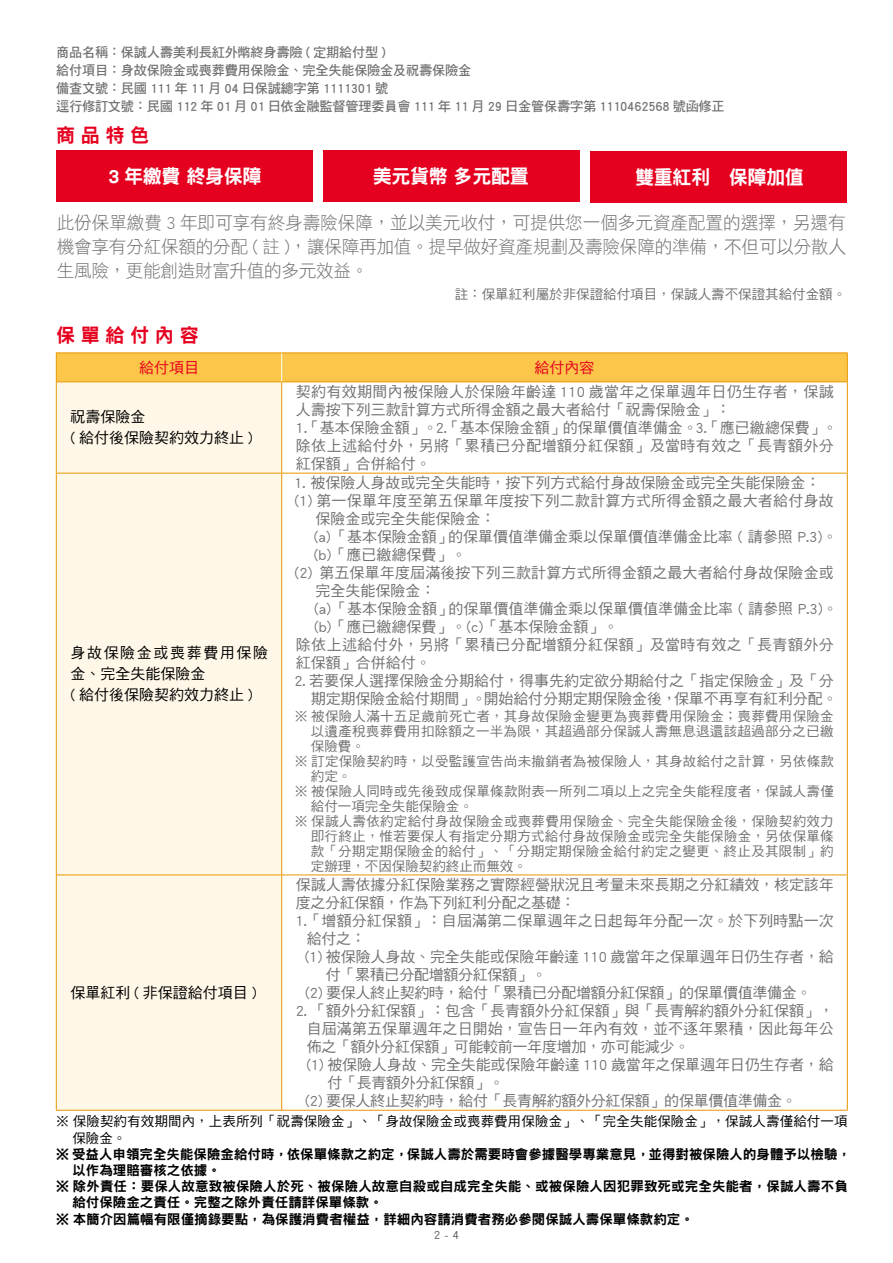
<style>
.page{position:relative;width:893px;height:1263px;background:#fff}
.page>*{position:absolute;margin:0;border:0;box-sizing:border-box;transform-origin:0 0}
.t1{font:19.5px "DF Hei Std W9";letter-spacing:-.02em;color:#fff}
.t2{font:19.5px "DF Hei Std W9";letter-spacing:.295em;color:#e6001f}
.t3{font:18px/24px "DF Hei Std W3";letter-spacing:-.015em;color:#727171;text-align:justify}
.t4{font:15px/18px "DF Hei Std W5";color:#727171;text-align:right}
.t5{font:15px/18px "DF Hei Std W5";letter-spacing:.025em;color:#727171}
.t6{font:15px "DF Hei Std W5";letter-spacing:-.02em;color:#727171}
.t7{font:15px/21px "DF Hei Std W5";color:#000}
.t8{font:15px "DF Hei Std W5";letter-spacing:.03em;color:#727171}
.t9{font:15px "DF Hei Std W5";color:#e6001f}
.t10{font:13.5px "DF Hei Std W5";letter-spacing:.02em;color:#727171}
.t11{font:13.5px "DF Hei Std W9";color:#000}
.t12{font:13.5px/18px "DF Hei Std W7";letter-spacing:-.02em;color:#727171}
.t13{font:13.5px/16.2px "DF Hei Std W5";letter-spacing:.01em;color:#000}
.t14{font:13.5px "DF Hei Std W5";color:#727171}
.t15{font:12px "DF Hei Std W5";color:#595757}
</style>
<div class="page">
<div style="left:57px;top:150px;width:256px;height:52px;background:#e6001f"></div>
<div style="left:324px;top:151px;width:256px;height:51px;background:#e6001f"></div>
<div style="left:591px;top:151px;width:256px;height:51px;background:#e6001f"></div>
<div style="left:57px;top:382px;width:224px;height:728px;background:#fff8e8"></div>
<hr style="left:56px;top:352px;width:226px;height:1px;background:#e89600">
<hr style="left:282px;top:352px;width:566px;height:1px;background:#e89600">
<hr style="left:56px;top:382px;width:1px;height:91px;background:#e89600">
<hr style="left:281px;top:382px;width:1px;height:91px;background:#e89600">
<hr style="left:847px;top:382px;width:1px;height:91px;background:#e89600">
<hr style="left:56px;top:473px;width:226px;height:1px;background:#e89600">
<hr style="left:56px;top:473px;width:1px;height:401px;background:#e89600">
<hr style="left:282px;top:473px;width:566px;height:1px;background:#e89600">
<hr style="left:281px;top:473px;width:1px;height:401px;background:#e89600">
<hr style="left:847px;top:473px;width:1px;height:401px;background:#e89600">
<hr style="left:56px;top:874px;width:226px;height:1px;background:#e89600">
<hr style="left:56px;top:875px;width:1px;height:235px;background:#e89600">
<hr style="left:282px;top:874px;width:566px;height:1px;background:#e89600">
<hr style="left:281px;top:875px;width:1px;height:235px;background:#e89600">
<hr style="left:847px;top:875px;width:1px;height:235px;background:#e89600">
<hr style="left:56px;top:1110px;width:226px;height:1px;background:#e89600">
<hr style="left:282px;top:1110px;width:566px;height:1px;background:#e89600">
<svg style="left:56px;top:353px;width:792px;height:29px;background:#fac446"></svg>
<p class="t12" style="left:56px;top:43px;width:670px">商品名稱：保誠人壽美利長紅外幣終身壽險 ( 定期給付型 )<br>給付項目：身故保險金或喪葬費用保險金、完全失能保險金及祝壽保險金<br>備查文號：民國 111 年 11 月 04 日保誠總字第 1111301 號<br>逕行修訂文號：民國 112 年 01 月 01 日依金融監督管理委員會 111 年 11 月 29 日金管保壽字第 1110462568 號函修正</p>
<h1 class="t2" style="left:56px;top:125px;width:95px">商品特色</h1>
<h1 class="t1" style="left:108px;top:166px;width:155px">3 年繳費終身保障</h1>
<h1 class="t1" style="left:373px;top:166px;width:158px">美元貨幣多元配置</h1>
<h1 class="t1" style="left:635px;top:166px;width:170px">雙重紅利　保障加值</h1>
<p class="t3" style="left:57px;top:210px;width:791px">此份保單繳費 3 年即可享有終身壽險保障，並以美元收付，可提供您一個多元資產配置的選擇，另還有機會享有分紅保額的分配 ( 註 )，讓保障再加值。提早做好資產規劃及壽險保障的準備，不但可以分散人生風險，更能創造財富升值的多元效益。</p>
<h1 class="t2" style="left:56px;top:324px;width:144px">保單給付內容</h1>
<p class="t14" style="left:455px;top:287px;width:393px">註：保單紅利屬於非保證給付項目，保誠人壽不保證其給付金額。</p>
<p class="t9" style="left:139px;top:359px;width:61px">給付項目</p>
<p class="t9" style="left:534px;top:359px;width:61px">給付內容</p>
<p class="t7" style="left:70px;top:406px;width:184px">祝壽保險金<br>( 給付後保險契約效力終止 )</p>
<p class="t5" style="left:296px;top:382px;width:543px">契約有效期間內被保險人於保險年齡達 110 歲當年之保單週年日仍生存者，保誠人壽按下列三款計算方式所得金額之最大者給付「祝壽保險金」：<br>1.「基本保險金額」。2.「基本保險金額」的保單價值準備金。3.「應已繳總保費」。除依上述給付外，另將「累積已分配增額分紅保額」及當時有效之「長青額外分紅保額」合併給付。</p>
<p class="t7" style="left:70px;top:642px;width:199px">身故保險金或喪葬費用保險金、完全失能保險金<br>( 給付後保險契約效力終止 )</p>
<p class="t4" style="left:294px;top:473px;width:528px">1. 被保險人身故或完全失能時，按下列方式給付身故保險金或完全失能保險金：</p>
<p class="t4" style="left:294px;top:491px;width:541px">(1) 第一保單年度至第五保單年度按下列二款計算方式所得金額之最大者給付身故</p>
<p class="t4" style="left:315px;top:509px;width:182px">保險金或完全失能保險金：</p>
<p class="t4" style="left:314px;top:527px;width:525px">(a) 「基本保險金額」的保單價值準備金乘以保單價值準備金比率 ( 請參照 P.3)。</p>
<p class="t4" style="left:314px;top:545px;width:154px">(b)「應已繳總保費」。</p>
<p class="t4" style="left:294px;top:563px;width:541px">(2) 第五保單年度屆滿後按下列三款計算方式所得金額之最大者給付身故保險金或</p>
<p class="t4" style="left:315px;top:581px;width:122px">完全失能保險金：</p>
<p class="t4" style="left:314px;top:599px;width:525px">(a) 「基本保險金額」的保單價值準備金乘以保單價值準備金比率 ( 請參照 P.3)。</p>
<p class="t4" style="left:314px;top:617px;width:306px">(b)「應已繳總保費」。(c)「基本保險金額」。</p>
<p class="t8" style="left:296px;top:637px;width:540px">除依上述給付外，另將「累積已分配增額分紅保額」及當時有效之「長青額外分</p>
<p class="t4" style="left:296px;top:653px;width:137px">紅保額」合併給付。</p>
<p class="t4" style="left:294px;top:671px;width:545px">2. 若要保人選擇保險金分期給付，得事先約定欲分期給付之「指定保險金」及「分期定期保險金給付期間」。開始給付分期定期保險金後，保單不再享有紅利分配。</p>
<p class="t10" style="left:294px;top:709px;width:541px">※ 被保險人滿十五足歲前死亡者，其身故保險金變更為喪葬費用保險金；喪葬費用保險金</p>
<p class="t10" style="left:311px;top:724px;width:524px">以遺產稅喪葬費用扣除額之一半為限，其超過部分保誠人壽無息退還該超過部分之已繳</p>
<p class="t10" style="left:311px;top:739px;width:55px">保險費。</p>
<p class="t10" style="left:294px;top:754px;width:541px">※ 訂定保險契約時，以受監護宣告尚未撤銷者為被保險人，其身故給付之計算，另依條款</p>
<p class="t10" style="left:311px;top:769px;width:42px">約定。</p>
<p class="t10" style="left:294px;top:784px;width:541px">※ 被保險人同時或先後致成保單條款附表一所列二項以上之完全失能程度者，保誠人壽僅</p>
<p class="t14" style="left:311px;top:799px;width:163px">給付一項完全失能保險金。</p>
<p class="t10" style="left:294px;top:814px;width:541px">※ 保誠人壽依約定給付身故保險金或喪葬費用保險金、完全失能保險金後，保險契約效力</p>
<p class="t10" style="left:311px;top:829px;width:524px">即行終止，惟若要保人有指定分期方式給付身故保險金或完全失能保險金，另依保單條</p>
<p class="t10" style="left:311px;top:844px;width:524px">款「分期定期保險金的給付」、「分期定期保險金給付約定之變更、終止及其限制」約</p>
<p class="t14" style="left:311px;top:859px;width:217px">定辦理，不因保險契約終止而無效。</p>
<p class="t4" style="left:296px;top:875px;width:540px">保誠人壽依據分紅保險業務之實際經營狀況且考量未來長期之分紅績效，核定該年</p>
<p class="t6" style="left:296px;top:894px;width:281px">度之分紅保額，作為下列紅利分配之基礎：</p>
<p class="t4" style="left:296px;top:911px;width:539px">1.「增額分紅保額」：自屆滿第二保單週年之日起每年分配一次。於下列時點一次</p>
<p class="t4" style="left:307px;top:929px;width:61px">給付之：</p>
<p class="t4" style="left:305px;top:947px;width:531px">(1) 被保險人身故、完全失能或保險年齡達 110 歲當年之保單週年日仍生存者，給</p>
<p class="t6" style="left:326px;top:966px;width:222px">付「累積已分配增額分紅保額」。</p>
<p class="t6" style="left:305px;top:984px;width:508px">(2) 要保人終止契約時，給付「累積已分配增額分紅保額」的保單價值準備金。</p>
<p class="t4" style="left:296px;top:1001px;width:539px">2. 「額外分紅保額」：包含「長青額外分紅保額」與「長青解約額外分紅保額」，</p>
<p class="t4" style="left:307px;top:1019px;width:528px">自屆滿第五保單週年之日開始，宣告日一年內有效，並不逐年累積，因此每年公</p>
<p class="t6" style="left:307px;top:1038px;width:384px">佈之「額外分紅保額」可能較前一年度增加，亦可能減少。</p>
<p class="t4" style="left:306px;top:1055px;width:529px">(1) 被保險人身故、完全失能或保險年齡達 110 歲當年之保單週年日仍生存者，給</p>
<p class="t6" style="left:327px;top:1074px;width:178px">付「長青額外分紅保額」。</p>
<p class="t6" style="left:305px;top:1092px;width:493px">(2) 要保人終止契約時，給付「長青解約額外分紅保額」的保單價值準備金。</p>
<p class="t13" style="left:72px;top:1113px;width:777px;text-indent:-16px">※ 保險契約有效期間內，上表所列「祝壽保險金」、「身故保險金或喪葬費用保險金」、「完全失能保險金」，保誠人壽僅給付一項保險金。</p>
<p class="t11" style="left:56px;top:1147px;width:797px">※ 受益人申領完全失能保險金給付時，依保單條款之約定，保誠人壽於需要時會參據醫學專業意見，並得對被保險人的身體予以檢驗，</p>
<p class="t11" style="left:72px;top:1163px;width:150px">以作為理賠審核之依據。</p>
<p class="t11" style="left:56px;top:1179px;width:793px">※ 除外責任：要保人故意致被保險人於死、被保險人故意自殺或自成完全失能、或被保險人因犯罪致死或完全失能者，保誠人壽不負</p>
<p class="t11" style="left:72px;top:1195px;width:312px">給付保險金之責任。完整之除外責任請詳保單條款。</p>
<p class="t11" style="left:56px;top:1211px;width:639px">※ 本簡介因篇幅有限僅摘錄要點，為保護消費者權益，詳細內容請消費者務必參閱保誠人壽保單條款約定。</p>
<p class="t7" style="left:70px;top:982px;width:188px">保單紅利 ( 非保證給付項目 )</p>
<p class="t15" style="left:434px;top:1228px;width:27px">2 - 4</p>
</div>
